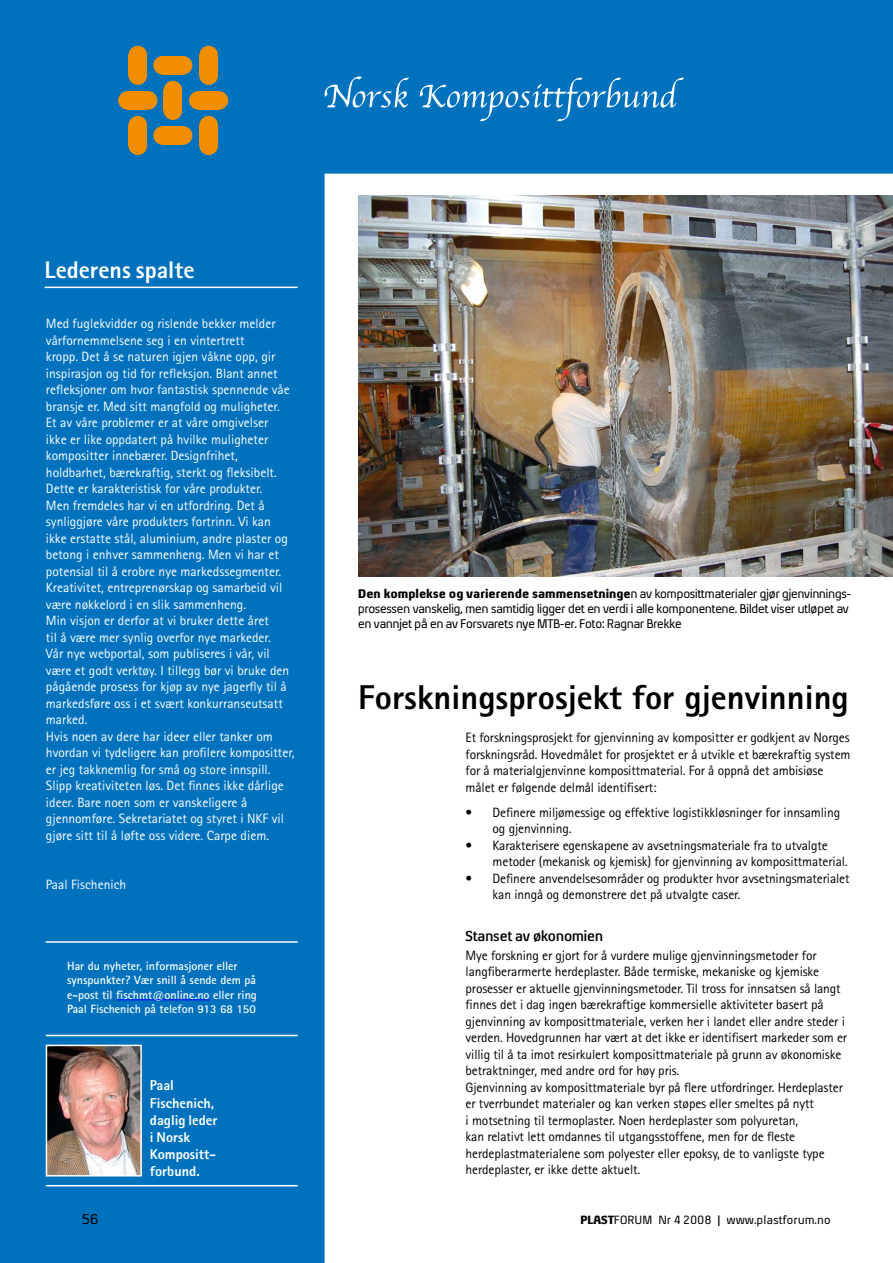
<style>
.page{position:relative;width:893px;height:1263px;background:#fff}
.page>*{position:absolute;margin:0;border:0;box-sizing:border-box;transform-origin:0 0}
.t1{font:800 34.5px "Rotis Sans Serif";color:#000}
.t2{font:800 24px "Rotis Sans Serif";color:#fff}
.t3{font:800 14.25px/17.1px "Rotis Sans Serif";color:#fff}
.t4{font:700 13.8px "Xenu";color:#000}
.t5{font:13.5px/16.5px "Rotis Sans Serif";letter-spacing:-.01em;color:#000}
.t6{font:13.5px/16.5px "Rotis Sans Serif";color:#fff}
.t7{font:13.5px "Xenu";color:#000}
.t8{font:700 12px/14.4px "Rotis Sans Serif";color:#fff}
.t9{font:11.85px/15px "Xenu";color:#000}
.t10{font:11.25px "Xenu";letter-spacing:.05em;color:#000}
.s1{font-weight:900}
</style>
<div class="page">
<div style="left:0;top:0;width:325px;height:1263px;background:#0072bd"></div>
<div style="left:176px;top:0;width:717px;height:174px;background:#0072bd"></div>
<hr style="left:45px;top:287px;width:253px;height:1px;background:#fff">
<svg style="left:325px;top:77px;width:84px;height:31px;background:#328dc9"></svg>
<svg style="left:420px;top:78px;width:264px;height:43px;background:#2284c5"></svg>
<div style="left:164px;top:81px;width:18px;height:18px;background:#f18e00;border-radius:50%"></div>
<div style="left:164px;top:101px;width:18px;height:19px;background:#f18e00;border-radius:50%"></div>
<div style="left:164px;top:90px;width:18px;height:21px;background:#f18e00"></div>
<div style="left:128px;top:46px;width:19px;height:18px;background:#f18e00;border-radius:50%"></div>
<div style="left:128px;top:66px;width:19px;height:19px;background:#f18e00;border-radius:50%"></div>
<div style="left:128px;top:55px;width:19px;height:21px;background:#f18e00"></div>
<div style="left:199px;top:46px;width:19px;height:18px;background:#f18e00;border-radius:50%"></div>
<div style="left:199px;top:66px;width:19px;height:19px;background:#f18e00;border-radius:50%"></div>
<div style="left:199px;top:55px;width:19px;height:21px;background:#f18e00"></div>
<div style="left:128px;top:116px;width:19px;height:18px;background:#f18e00;border-radius:50%"></div>
<div style="left:128px;top:136px;width:19px;height:19px;background:#f18e00;border-radius:50%"></div>
<div style="left:128px;top:125px;width:19px;height:21px;background:#f18e00"></div>
<div style="left:199px;top:116px;width:19px;height:18px;background:#f18e00;border-radius:50%"></div>
<div style="left:199px;top:136px;width:19px;height:19px;background:#f18e00;border-radius:50%"></div>
<div style="left:199px;top:125px;width:19px;height:21px;background:#f18e00"></div>
<div style="left:153px;top:56px;width:19px;height:19px;background:#f18e00;border-radius:50%"></div>
<div style="left:174px;top:56px;width:18px;height:19px;background:#f18e00;border-radius:50%"></div>
<div style="left:163px;top:56px;width:20px;height:19px;background:#f18e00"></div>
<div style="left:118px;top:91px;width:19px;height:19px;background:#f18e00;border-radius:50%"></div>
<div style="left:139px;top:91px;width:18px;height:19px;background:#f18e00;border-radius:50%"></div>
<div style="left:127px;top:91px;width:21px;height:19px;background:#f18e00"></div>
<div style="left:189px;top:91px;width:19px;height:19px;background:#f18e00;border-radius:50%"></div>
<div style="left:210px;top:91px;width:18px;height:19px;background:#f18e00;border-radius:50%"></div>
<div style="left:198px;top:91px;width:21px;height:19px;background:#f18e00"></div>
<div style="left:153px;top:126px;width:19px;height:19px;background:#f18e00;border-radius:50%"></div>
<div style="left:174px;top:126px;width:18px;height:19px;background:#f18e00;border-radius:50%"></div>
<div style="left:163px;top:126px;width:20px;height:19px;background:#f18e00"></div>
<hr style="left:46px;top:1185px;width:252px;height:1px;background:#fff">
<hr style="left:46px;top:1035px;width:252px;height:1px;background:#fff">
<img style="left:49px;top:1048px;width:90px;height:125px">
<div style="left:46px;top:1045px;width:96px;height:131px;border:2px solid #fff"></div>
<hr style="left:116px;top:999px;width:94px;height:1px;background:#00f">
<hr style="left:46px;top:941px;width:252px;height:2px;background:#fff">
<img style="left:358px;top:196px;width:535px;height:381px">
<h2 class="t2" style="left:45px;top:255px;width:151px">Lederens spalte</h2>
<p class="t6" style="left:46px;top:315px;width:250px">Med fuglekvidder og rislende bekker melder vårfornemmelsene seg i en vintertrett<br>kropp. Det å se naturen igjen våkne opp, gir inspirasjon og tid for refleksjon. Blant annet refleksjoner om hvor fantastisk spennende våe bransje er. Med sitt mangfold og muligheter.<br>Et av våre problemer er at våre omgivelser<br>ikke er like oppdatert på hvilke muligheter kompositter innebærer. Designfrihet, holdbarhet, bærekraftig, sterkt og fleksibelt.<br>Dette er karakteristisk for våre produkter.<br>Men fremdeles har vi en utfordring. Det å synliggjøre våre produkters fortrinn. Vi kan ikke erstatte stål, aluminium, andre plaster og betong i enhver sammenheng. Men vi har et potensial til å erobre nye markedssegmenter.<br>Kreativitet, entreprenørskap og samarbeid vil være nøkkelord i en slik sammenheng.<br>Min visjon er derfor at vi bruker dette året<br>til å være mer synlig overfor nye markeder.<br>Vår nye webportal, som publiseres i vår, vil være et godt verktøy. I tillegg bør vi bruke den pågående prosess for kjøp av nye jagerfly til å markedsføre oss i et svært konkurranseutsatt marked.<br>Hvis noen av dere har ideer eller tanker om hvordan vi tydeligere kan profilere kompositter, er jeg takknemlig for små og store innspill.<br>Slipp kreativiteten løs. Det finnes ikke dårlige ideer. Bare noen som er vanskeligere å gjennomføre. Sekretariatet og styret i NKF vil gjøre sitt til å løfte oss videre. Carpe diem.</p>
<p class="t6" style="left:46px;top:876px;width:82px">Paal Fischenich</p>
<p class="t8" style="left:67px;top:958px;width:191px">Har du nyheter, informasjoner eller synspunkter? Vær snill å sende dem på e-post til fischmt@online.no eller ring Paal Fischenich på telefon 913 68 150</p>
<p class="t3" style="left:150px;top:1077px;width:69px">Paal<br>Fischenich, daglig leder i Norsk<br>Kompositt&shy;forbund.</p>
<p class="t9" style="left:358px;top:586px;width:494px"><span class="s1">Den komplekse og varierende sammensetninge</span>n av komposittmaterialer gjør gjenvinnings&shy;prosessen vanskelig, men samtidig ligger det en verdi i alle komponentene. Bildet viser utløpet av en vannjet på en av Forsvarets nye MTB-er. Foto: Ragnar Brekke</p>
<h1 class="t1" style="left:358px;top:675px;width:492px">Forskningsprosjekt for gjenvinning</h1>
<p class="t5" style="left:466px;top:729px;width:386px">Et forskningsprosjekt for gjenvinning av kompositter er godkjent av Norges forskningsråd. Hovedmålet for prosjektet er å utvikle et bærekraftig system for å materialgjenvinne komposittmaterial. For å oppnå det ambisiøse målet er følgende delmål identifisert:</p>
<p class="t5" style="left:493px;top:804px;width:349px;text-indent:-27px">• Definere miljømessige og effektive logistikkløsninger for innsamling og gjenvinning.</p>
<p class="t5" style="left:493px;top:837px;width:357px;text-indent:-27px">• Karakterisere egenskapene av avsetningsmateriale fra to utvalgte metoder (mekanisk og kjemisk) for gjenvinning av komposittmaterial.</p>
<p class="t5" style="left:493px;top:870px;width:358px;text-indent:-27px">• Definere anvendelsesområder og produkter hvor avsetningsmaterialet kan inngå og demonstrere det på utvalgte caser.</p>
<p class="t4" style="left:466px;top:928px;width:139px">Stanset av økonomien</p>
<p class="t5" style="left:466px;top:947px;width:383px">Mye forskning er gjort for å vurdere mulige gjenvinningsmetoder for langfiberarmerte herdeplaster. Både termiske, mekaniske og kjemiske prosesser er aktuelle gjenvinningsmetoder. Til tross for innsatsen så langt finnes det i dag ingen bærekraftige kommersielle aktiviteter basert på gjenvinning av komposittmateriale, verken her i landet eller andre steder i verden. Hovedgrunnen har vært at det ikke er identifisert markeder som er villig til å ta imot resirkulert komposittmateriale på grunn av økonomiske betraktninger, med andre ord for høy pris.<br>Gjenvinning av komposittmateriale byr på flere utfordringer. Herdeplaster er tverrbundet materialer og kan verken støpes eller smeltes på nytt<br>i motsetning til termoplaster. Noen herdeplaster som polyuretan,<br>kan relativt lett omdannes til utgangsstoffene, men for de fleste herdeplastmaterialene som polyester eller epoksy, de to vanligste type herdeplaster, er ikke dette aktuelt.</p>
<p class="t7" style="left:82px;top:1211px;width:17px">56</p>
<p class="t10" style="left:580px;top:1213px;width:252px"><span class="s1">PLAST</span>FORUM Nr 4 2008 | www.plastforum.no</p>
</div>
